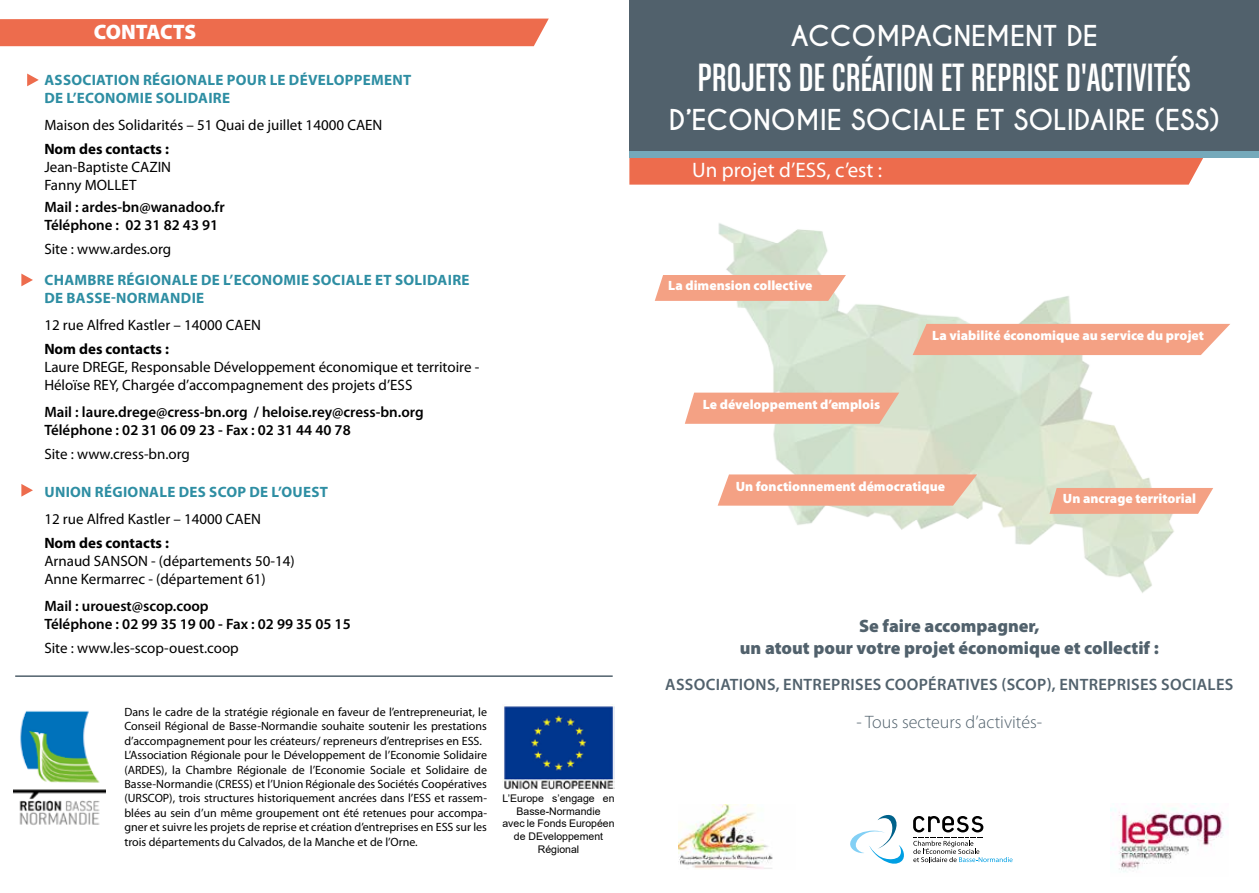
<style>
.page{position:relative;width:1259px;height:893px;background:#fff}
.page>*{position:absolute;margin:0;border:0;box-sizing:border-box;transform-origin:0 0}
.t1{font:42px "Chalet Comprime Cologne Eighty";color:#fff}
.t2{font:700 27px "Caviar Dreams";color:#fff}
.t3{font:21px "Myriad Pro";color:#fff}
.t4{font:900 21px "Myriad Pro";letter-spacing:-.01em;color:#fff}
.t5{font:900 18px/21.6px "Myriad Pro";color:#51616c;text-align:center}
.t6{font:300 18px "Myriad Pro";color:#51616c}
.t7{font:600 16.5px "Myriad Pro";letter-spacing:.02em;color:#51616c}
.t8{font:15px/18px "Myriad Pro";color:#000}
.t9{font:600 15px/18px "Myriad Pro";color:#000}
.t10{font:700 15px/18px "Myriad Pro";letter-spacing:.02em;color:#2e8ea3}
.t11{font:700 15px "Myriad Pro";color:#000}
.t12{font:900 13.5px "Myriad Pro";color:#fff}
.t13{font:12px/14.4px "Myriad Pro";color:#000}
.t14{font:10.5px/12.6px "Arial";color:#000;text-align:center}
</style>
<div class="page">
<div style="left:629px;top:0;width:630px;height:156px;background:#51616c"></div>
<img style="left:678px;top:804px;width:95px;height:65px">
<svg style="left:850px;top:815px;width:54px;height:49px"></svg>
<svg style="left:913px;top:816px;width:99px;height:46px"></svg>
<div style="left:629px;top:158px;width:574px;height:27px;background:#ed6c4d"></div>
<img style="left:694px;top:223px;width:536px;height:370px">
<svg style="left:655px;top:275px;width:191px;height:26px;background:#f4a78c"></svg>
<svg style="left:1049px;top:488px;width:164px;height:26px;background:#f3a78b"></svg>
<svg style="left:685px;top:393px;width:214px;height:31px;background:#f2a68a"></svg>
<svg style="left:912px;top:324px;width:318px;height:31px;background:#f3a68b"></svg>
<svg style="left:717px;top:474px;width:260px;height:32px;background:#f3a88c"></svg>
<div style="left:0;top:19px;width:549px;height:27px;background:#ed6c4d"></div>
<img style="left:14px;top:710px;width:92px;height:115px">
<img style="left:503px;top:704px;width:111px;height:85px">
<hr style="left:15px;top:675px;width:598px;height:2px;background:#51616c">
<img style="left:1110px;top:808px;width:113px;height:64px">
<div style="left:629px;top:151px;width:630px;height:7px;background:#75a9ba"></div>
<svg style="left:27px;top:74px;width:12px;height:12px"></svg>
<svg style="left:21px;top:274px;width:12px;height:12px"></svg>
<svg style="left:21px;top:484px;width:12px;height:13px"></svg>
<h3 class="t4" style="left:94px;top:20px;width:104px">CONTACTS</h3>
<p class="t10" style="left:44px;top:70px;width:368px">ASSOCIATION RÉGIONALE POUR LE DÉVELOPPEMENT<br>DE L’ECONOMIE SOLIDAIRE</p>
<p class="t8" style="left:44px;top:115px;width:340px">Maison des Solidarités – 51 Quai de juillet 14000 CAEN</p>
<p class="t11" style="left:44px;top:139px;width:126px">Nom des contacts :</p>
<p class="t8" style="left:44px;top:157px;width:128px">Jean-Baptiste CAZIN<br>Fanny MOLLET</p>
<p class="t9" style="left:44px;top:198px;width:182px">Mail : ardes-bn@wanadoo.fr<br>Téléphone : 02 31 82 43 91</p>
<p class="t8" style="left:44px;top:240px;width:129px">Site : www.ardes.org</p>
<p class="t10" style="left:44px;top:270px;width:426px">CHAMBRE RÉGIONALE DE L’ECONOMIE SOCIALE ET SOLIDAIRE<br>DE BASSE-NORMANDIE</p>
<p class="t8" style="left:44px;top:316px;width:218px">12 rue Alfred Kastler – 14000 CAEN</p>
<p class="t11" style="left:44px;top:339px;width:126px">Nom des contacts :</p>
<p class="t8" style="left:44px;top:358px;width:436px">Laure DREGE, Responsable Développement économique et territoire -<br>Héloïse REY, Chargée d’accompagnement des projets d’ESS</p>
<p class="t9" style="left:44px;top:402px;width:381px">Mail : laure.drege@cress-bn.org / heloise.rey@cress-bn.org<br>Téléphone : 02 31 06 09 23 - Fax : 02 31 44 40 78</p>
<p class="t8" style="left:44px;top:445px;width:147px">Site : www.cress-bn.org</p>
<p class="t10" style="left:44px;top:483px;width:285px">UNION RÉGIONALE DES SCOP DE L’OUEST</p>
<p class="t8" style="left:44px;top:510px;width:218px">12 rue Alfred Kastler – 14000 CAEN</p>
<p class="t11" style="left:44px;top:533px;width:126px">Nom des contacts :</p>
<p class="t8" style="left:44px;top:552px;width:252px">Arnaud SANSON - (départements 50-14)<br>Anne Kermarrec - (département 61)</p>
<p class="t9" style="left:44px;top:597px;width:308px">Mail : urouest@scop.coop<br>Téléphone : 02 99 35 19 00 - Fax : 02 99 35 05 15</p>
<p class="t8" style="left:44px;top:639px;width:196px">Site : www.les-scop-ouest.coop</p>
<p class="t13" style="left:124px;top:704px;width:364px">Dans le cadre de la stratégie régionale en faveur de l’entrepreneuriat, le Conseil Régional de Basse-Normandie souhaite soutenir les prestations d’accompagnement pour les créateurs/ repreneurs d’entreprises en ESS.<br>L’Association Régionale pour le Développement de l’Economie Solidaire (ARDES), la Chambre Régionale de l’Economie Sociale et Solidaire de Basse-Normandie (CRESS) et l’Union Régionale des Sociétés Coopératives (URSCOP), trois structures historiquement ancrées dans l’ESS et rassem&shy;blées au sein d’un même groupement ont été retenues pour accompa&shy;gner et suivre les projets de reprise et création d’entreprises en ESS sur les trois départements du Calvados, de la Manche et de l’Orne.</p>
<p class="t14" style="left:502px;top:792px;width:114px">L’Europe s’engage en<br>Basse-Normandie<br>avec le Fonds Européen de DEveloppement<br>Régional</p>
<h2 class="t2" style="left:790px;top:19px;width:309px">ACCOMPAGNEMENT DE</h2>
<h1 class="t1" style="left:697px;top:54px;width:495px">PROJETS DE CRÉATION ET REPRISE D'ACTIVITÉS</h1>
<h2 class="t2" style="left:669px;top:103px;width:552px">D’ECONOMIE SOCIALE ET SOLIDAIRE (ESS)</h2>
<h3 class="t3" style="left:692px;top:157px;width:192px">Un projet d’ESS, c’est :</h3>
<p class="t12" style="left:668px;top:278px;width:146px">La dimension collective</p>
<p class="t12" style="left:703px;top:397px;width:179px">Le développement d’emplois</p>
<p class="t12" style="left:932px;top:328px;width:273px">La viabilité économique au service du projet</p>
<p class="t12" style="left:735px;top:479px;width:211px">Un fonctionnement démocratique</p>
<p class="t12" style="left:1063px;top:491px;width:135px">Un ancrage territorial</p>
<h3 class="t5" style="left:740px;top:615px;width:420px">Se faire accompagner,<br>un atout pour votre projet économique et collectif :</h3>
<h3 class="t7" style="left:665px;top:674px;width:570px">ASSOCIATIONS, ENTREPRISES COOPÉRATIVES (SCOP), ENTREPRISES SOCIALES</h3>
<h3 class="t6" style="left:856px;top:712px;width:187px">- Tous secteurs d’activités-</h3>
</div>
